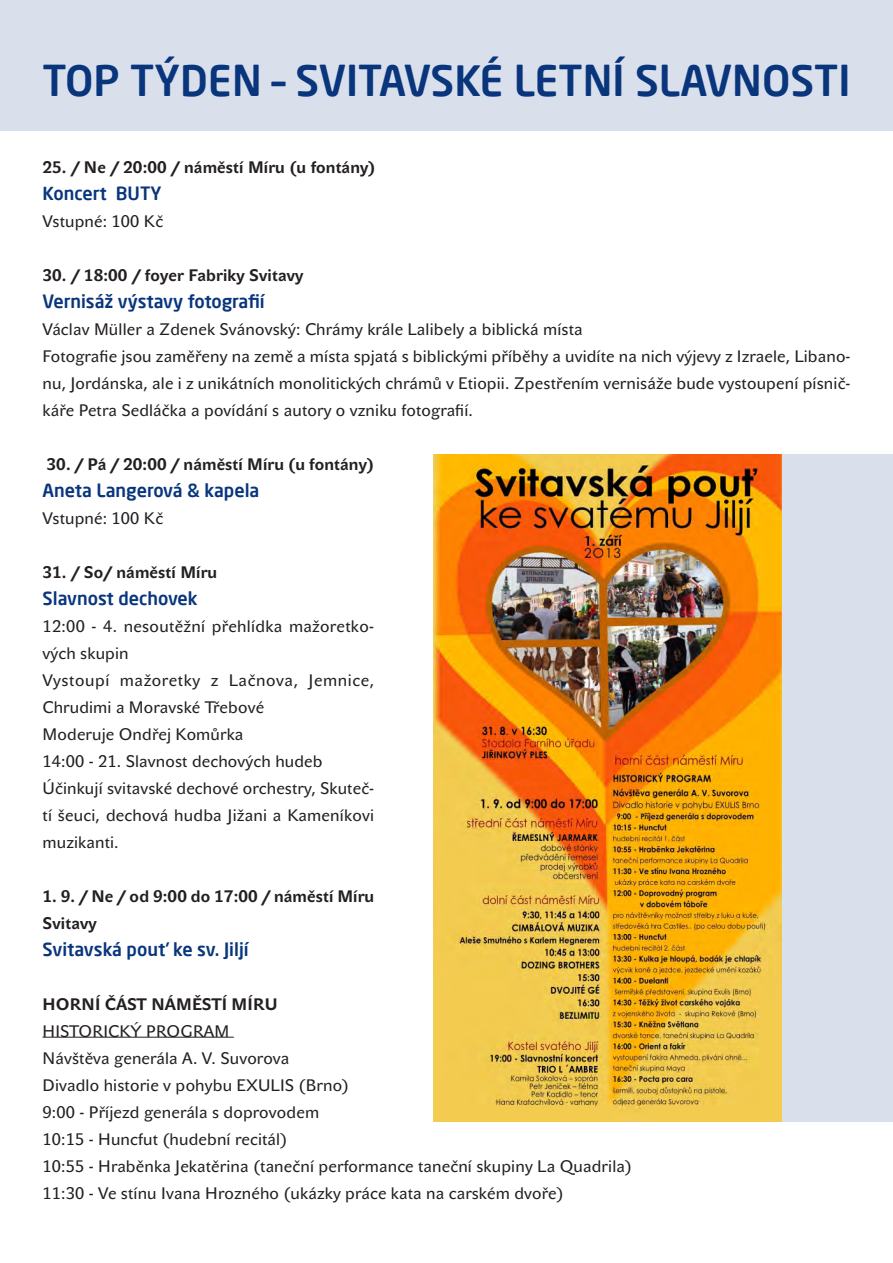
<style>
.page{position:relative;width:893px;height:1263px;background:#fff}
.page>*{position:absolute;margin:0;border:0;box-sizing:border-box;transform-origin:0 0}
.t1{font:500 41.7px "Neo Sans Pro";color:#08357c}
.TED{font:500 18px "Neo Sans Pro";color:#08357c}
.ZÁKLADNÍ_TEXT{font:16.5px/27px "John Sans Text Pro";letter-spacing:.01em;color:#231f20;text-align:justify}
.ZÁKLADNÍ_TEXT-2{font:700 16.5px/27px "John Sans Text Pro";letter-spacing:.01em;color:#231f20}
.ZÁKLADNÍ_TEXT-3{font:16.5px/27px "John Sans Text Pro";letter-spacing:.035em;color:#231f20}
</style>
<div class="page">
<div style="left:0;top:0;width:893px;height:131px;background:#dae0eb"></div>
<hr style="left:43px;top:1037px;width:191px;height:1px;background:#231f20">
<div style="left:579px;top:454px;width:314px;height:668px;background:#dae0eb"></div>
<img style="left:433px;top:454px;width:349px;height:668px">
<p class="t1" style="left:43px;top:54px;width:809px">TOP TÝDEN – SVITAVSKÉ LETNÍ SLAVNOSTI</p>
<p class="ZÁKLADNÍ_TEXT-2" style="left:43px;top:154px;width:335px">25. / Ne / 20:00 / náměstí Míru (u fontány)</p>
<p class="TED" style="left:43px;top:182px;width:121px">Koncert BUTY</p>
<p class="ZÁKLADNÍ_TEXT" style="left:43px;top:208px;width:122px">Vstupné: 100 Kč</p>
<p class="ZÁKLADNÍ_TEXT-2" style="left:43px;top:262px;width:262px">30. / 18:00 / foyer Fabriky Svitavy</p>
<p class="TED" style="left:43px;top:290px;width:224px">Vernisáž výstavy fotografií</p>
<p class="ZÁKLADNÍ_TEXT" style="left:43px;top:316px;width:542px">Václav Müller a Zdenek Svánovský: Chrámy krále Lalibely a biblická místa</p>
<p class="ZÁKLADNÍ_TEXT" style="left:43px;top:343px;width:809px">Fotografie jsou zaměřeny na země a místa spjatá s biblickými příběhy a uvidíte na nich výjevy z Izraele, Libano&shy;nu, Jordánska, ale i z unikátních monolitických chrámů v Etiopii. Zpestřením vernisáže bude vystoupení písnič&shy;káře Petra Sedláčka a povídání s autory o vzniku fotografií.</p>
<p class="ZÁKLADNÍ_TEXT-2" style="left:47px;top:451px;width:329px">30. / Pá / 20:00 / náměstí Míru (u fontány)</p>
<p class="TED" style="left:43px;top:479px;width:218px">Aneta Langerová &amp; kapela</p>
<p class="ZÁKLADNÍ_TEXT" style="left:43px;top:505px;width:122px">Vstupné: 100 Kč</p>
<p class="ZÁKLADNÍ_TEXT-2" style="left:43px;top:559px;width:176px">31. / So/ náměstí Míru</p>
<p class="TED" style="left:43px;top:587px;width:157px">Slavnost dechovek</p>
<p class="ZÁKLADNÍ_TEXT" style="left:43px;top:613px;width:333px">12:00 - 4. nesoutěžní přehlídka mažoretko&shy;vých skupin</p>
<p class="ZÁKLADNÍ_TEXT-3" style="left:43px;top:667px;width:333px">Vystoupí mažoretky z Lačnova, Jemnice,<br>Chrudimi a Moravské Třebové</p>
<p class="ZÁKLADNÍ_TEXT" style="left:43px;top:721px;width:202px">Moderuje Ondřej Komůrka</p>
<p class="ZÁKLADNÍ_TEXT" style="left:43px;top:748px;width:282px">14:00 - 21. Slavnost dechových hudeb</p>
<p class="ZÁKLADNÍ_TEXT" style="left:43px;top:775px;width:333px">Účinkují svitavské dechové orchestry, Skuteč&shy;tí šeuci, dechová hudba Jižani a Kameníkovi muzikanti.</p>
<p class="ZÁKLADNÍ_TEXT-2" style="left:43px;top:883px;width:333px">1. 9. / Ne / od 9:00 do 17:00 / náměstí Míru<br>Svitavy</p>
<p class="TED" style="left:43px;top:938px;width:208px">Svitavská pouť ke sv. Jiljí</p>
<p class="ZÁKLADNÍ_TEXT-2" style="left:43px;top:991px;width:237px">HORNÍ ČÁST NÁMĚSTÍ MÍRU</p>
<p class="ZÁKLADNÍ_TEXT" style="left:43px;top:1018px;width:188px">HISTORICKÝ PROGRAM</p>
<p class="ZÁKLADNÍ_TEXT" style="left:43px;top:1045px;width:248px">Návštěva generála A. V. Suvorova</p>
<p class="ZÁKLADNÍ_TEXT" style="left:43px;top:1072px;width:308px">Divadlo historie v pohybu EXULIS (Brno)</p>
<p class="ZÁKLADNÍ_TEXT" style="left:43px;top:1099px;width:278px">9:00 - Příjezd generála s doprovodem</p>
<p class="ZÁKLADNÍ_TEXT" style="left:43px;top:1126px;width:246px">10:15 - Huncfut (hudební recitál)</p>
<p class="ZÁKLADNÍ_TEXT" style="left:43px;top:1153px;width:591px">10:55 - Hraběnka Jekatěrina (taneční performance taneční skupiny La Quadrila)</p>
<p class="ZÁKLADNÍ_TEXT" style="left:43px;top:1180px;width:523px">11:30 - Ve stínu Ivana Hrozného (ukázky práce kata na carském dvoře)</p>
</div>
